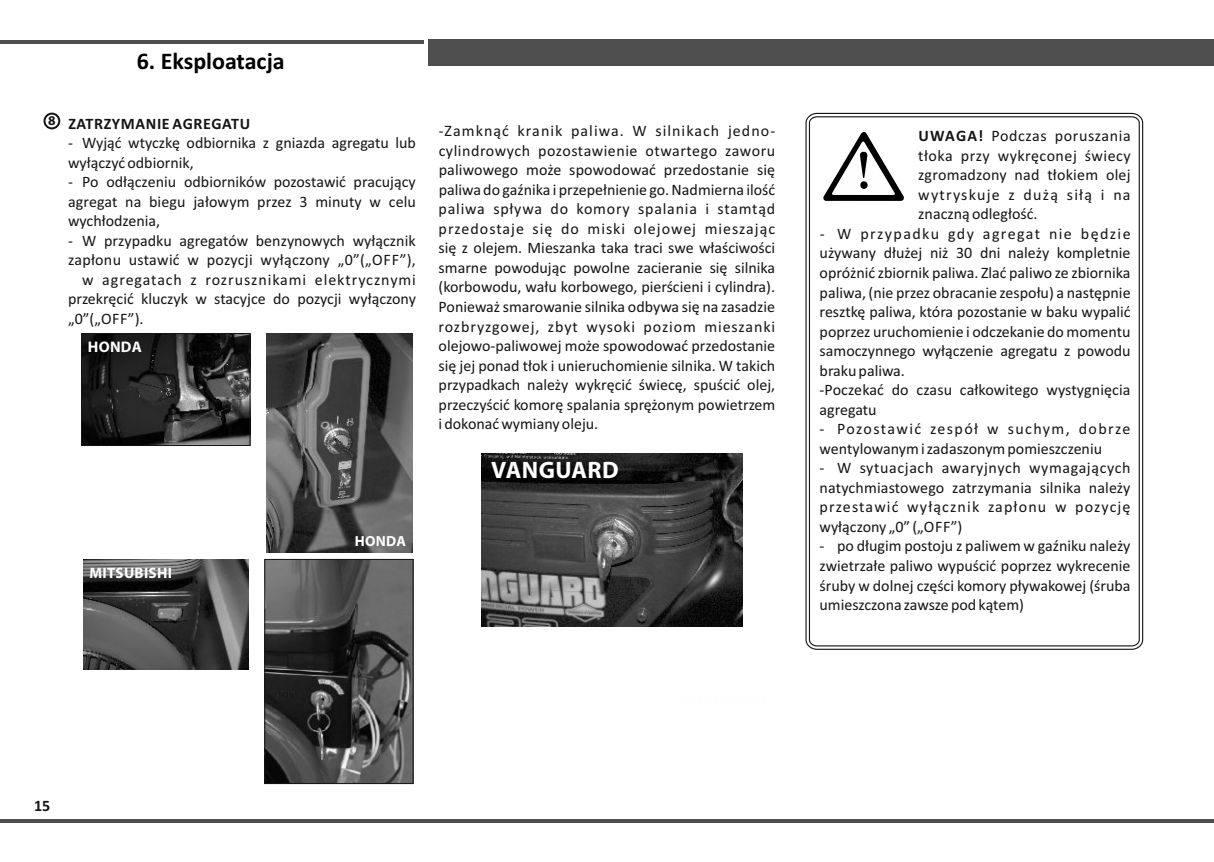
<style>
.page{position:relative;width:1214px;height:862px;background:#fff}
.page>*{position:absolute;margin:0;border:0;box-sizing:border-box;transform-origin:0 0}
.t1{font:700 24px "Calibri";color:#000}
.t2{font:700 23.8px "Myriad Pro";letter-spacing:.02em;color:#fefefe}
.t3{font:16px/19.6px "Calibri";color:#151515;text-align:justify}
.t4{font:16px "Calibri";letter-spacing:.06em;color:#151515}
.t5{font:700 16px "Calibri";letter-spacing:.04em;color:#151515}
.t6{font:700 15.4px "Myriad Pro";letter-spacing:.02em;color:#fefefe}
.t7{font:700 15px "Myriad Pro";letter-spacing:.02em;color:#fefefe}
.t8{font:700 14.6px "Myriad Pro";letter-spacing:.02em;color:#fefefe}
.t9{font:700 13.4px "Myriad Pro";color:#151515}
.s1{font-weight:700}
</style>
<div class="page">
<img style="left:266px;top:561px;width:145px;height:221px">
<div style="left:264px;top:559px;width:149px;height:225px;border:1px solid #151515"></div>
<svg style="left:805px;top:112px;width:338px;height:538px"></svg>
<svg style="left:808px;top:116px;width:332px;height:531px"></svg>
<img style="left:481px;top:453px;width:261px;height:174px">
<img style="left:267px;top:333px;width:146px;height:220px">
<img style="left:83px;top:559px;width:165px;height:110px">
<svg style="left:823px;top:132px;width:80px;height:69px"></svg>
<div style="left:43px;top:113px;width:17px;height:16px;border:2px solid #151515;border-radius:50%"></div>
<img style="left:83px;top:335px;width:165px;height:109px">
<div style="left:81px;top:333px;width:169px;height:113px;border:1px solid #151515"></div>
<hr style="left:0;top:819px;width:1213px;height:3px;background:#4e4e4e">
<hr style="left:0;top:40px;width:424px;height:4px;background:#4e4e4e">
<div style="left:428px;top:40px;width:785px;height:26px;background:#4e4e4e"></div>
<h1 class="t1" style="left:137px;top:51px;width:149px">6. Eksploatacja</h1>
<p class="t9" style="left:48px;top:115px;width:9px">8</p>
<p class="t5" style="left:68px;top:117px;width:183px">ZATRZYMANIE AGREGATU</p>
<p class="t3" style="left:68px;top:134px;width:349px">- Wyjąć wtyczkę odbiornika z gniazda agregatu lub wyłączyć odbiornik,</p>
<p class="t3" style="left:68px;top:173px;width:349px">- Po odłączeniu odbiorników pozostawić pracujący agregat na biegu jałowym przez 3 minuty w celu wychłodzenia,</p>
<p class="t3" style="left:68px;top:232px;width:349px">- W przypadku agregatów benzynowych wyłącznik</p>
<p class="t3" style="left:68px;top:252px;width:349px">zapłonu ustawić w pozycji wyłączony „0”(„OFF”),</p>
<p class="t4" style="left:82px;top:273px;width:335px">w agregatach z rozrusznikami elektrycznymi</p>
<p class="t3" style="left:68px;top:291px;width:349px">przekręcić kluczyk w stacyjce do pozycji wyłączony</p>
<p class="t3" style="left:68px;top:310px;width:77px">„0”(„OFF”).</p>
<p class="t6" style="left:88px;top:340px;width:55px">HONDA</p>
<p class="t7" style="left:89px;top:566px;width:84px">MITSUBISHI</p>
<p class="t8" style="left:354px;top:535px;width:53px">HONDA</p>
<p class="t3" style="left:438px;top:122px;width:338px">-Zamknąć kranik paliwa. W silnikach jedno&shy;cylindrowych pozostawienie otwartego zaworu paliwowego może spowodować przedostanie się paliwa do gaźnika i przepełnienie go. Nadmierna ilość paliwa spływa do komory spalania i stamtąd przedostaje się do miski olejowej mieszając się z olejem. Mieszanka taka traci swe właściwości smarne powodując powolne zacieranie się silnika (korbowodu, wału korbowego, pierścieni i cylindra).<br>Ponieważ smarowanie silnika odbywa się na zasadzie rozbryzgowej, zbyt wysoki poziom mieszanki olejowo-paliwowej może spowodować przedostanie się jej ponad tłok i unieruchomienie silnika. W takich przypadkach należy wykręcić świecę, spuścić olej, przeczyścić komorę spalania sprężonym powietrzem i dokonać wymiany oleju.</p>
<p class="t3" style="left:918px;top:127px;width:214px"><span class="s1">UWAGA!</span> Podczas poruszania tłoka przy wykręconej świecy zgromadzony nad tłokiem olej wytryskuje z dużą siłą i na znaczną odległość.</p>
<p class="t3" style="left:819px;top:225px;width:312px;text-align:left">- W przypadku gdy agregat nie będzie używany dłużej niż 30 dni należy kompletnie opróżnić zbiornik paliwa. Zlać paliwo ze zbiornika paliwa, (nie przez obracanie zespołu) a następnie resztkę paliwa, która pozostanie w baku wypalić poprzez uruchomienie i odczekanie do momentu samoczynnego wyłączenie agregatu z powodu braku paliwa.<br>-Poczekać do czasu całkowitego wystygnięcia agregatu</p>
<p class="t3" style="left:819px;top:420px;width:312px">- Pozostawić zespół w suchym, dobrze wentylowanym i zadaszonym pomieszczeniu</p>
<p class="t3" style="left:819px;top:459px;width:312px">- W sytuacjach awaryjnych wymagających natychmiastowego zatrzymania silnika należy przestawić wyłącznik zapłonu w pozycję wyłączony „0” („OFF”)</p>
<p class="t3" style="left:819px;top:538px;width:312px">- po długim postoju z paliwem w gaźniku należy zwietrzałe paliwo wypuścić poprzez wykrecenie śruby w dolnej części komory pływakowej (śruba umieszczona zawsze pod kątem)</p>
<h2 class="t2" style="left:491px;top:460px;width:129px">VANGUARD</h2>
<p class="t5" style="left:34px;top:799px;width:18px">15</p>
</div>
